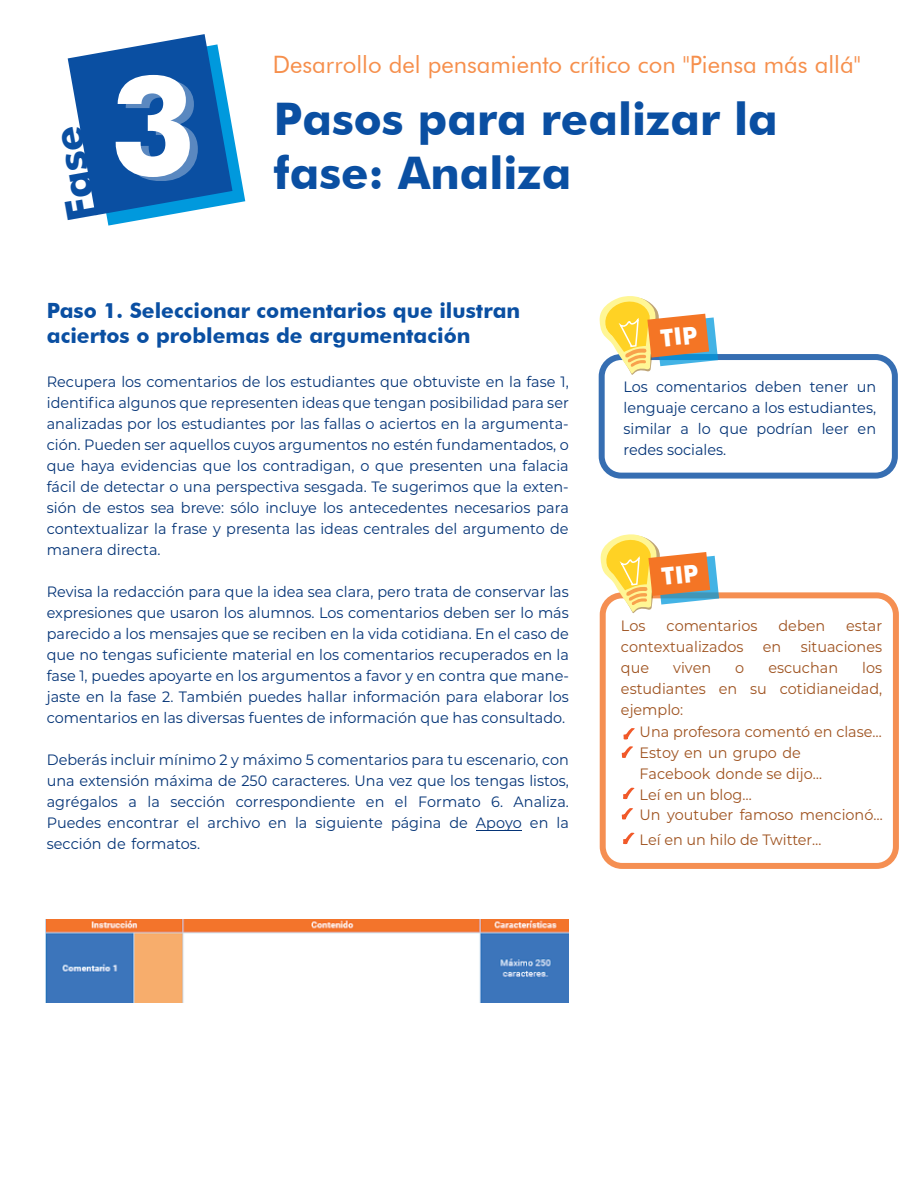
<style>
.page{position:relative;width:918px;height:1188px;background:#fff}
.page>*{position:absolute;margin:0;border:0;box-sizing:border-box;transform-origin:0 0}
.t1{font:700 137.7px "Futura BT";color:#fff}
.t2{font:700 45px/54px "Futura BT";color:#0a4fa2}
.t3{font:700 41.85px "Futura BT";color:#0a4fa2}
.t4{font:24px "Futura BT";color:#f68f4c}
.t5{font:700 21px/25.2px "Futura BT";color:#0a4fa2}
.t6{font:15px/21px "Montserrat";color:#043477;text-align:justify;scale:.96 1}
.t7{font:15px/21px "Montserrat";color:#9f5320;text-align:justify;scale:.96 1}
</style>
<div class="page">
<svg style="left:68px;top:34px;width:177px;height:192px"></svg>
<div style="left:599px;top:354px;width:299px;height:125px;border:6px solid #0a4fa2;border-radius:19px"></div>
<div style="left:600px;top:592px;width:299px;height:277px;border:6px solid #f4813c;border-radius:19px"></div>
<svg style="left:623px;top:728px;width:12px;height:12px"></svg>
<svg style="left:622px;top:746px;width:11px;height:12px"></svg>
<svg style="left:623px;top:788px;width:12px;height:11px"></svg>
<svg style="left:622px;top:808px;width:11px;height:12px"></svg>
<img style="left:46px;top:919px;width:522px;height:83px">
<svg style="left:623px;top:833px;width:12px;height:11px"></svg>
<hr style="left:476px;top:830px;width:46px;height:1px;background:#043477">
<svg style="left:599px;top:296px;width:119px;height:81px"></svg>
<svg style="left:600px;top:534px;width:119px;height:81px"></svg>
<h3 class="t3" style="left:58px;top:225px;width:98px;rotate:-100deg">Fase</h3>
<h1 class="t1" style="left:110px;top:42px;width:88px">3</h1>
<h3 class="t4" style="left:273px;top:50px;width:589px">Desarrollo del pensamiento crítico con "Piensa más allá"</h3>
<h2 class="t2" style="left:274px;top:91px;width:505px">Pasos para realizar la fase: Analiza</h2>
<h3 class="t5" style="left:47px;top:298px;width:475px">Paso 1. Seleccionar comentarios que ilustran aciertos o problemas de argumentación</h3>
<p class="t6" style="left:47px;top:370px;width:545px">Recupera los comentarios de los estudiantes que obtuviste en la fase 1, identifica algunos que representen ideas que tengan posibilidad para ser analizadas por los estudiantes por las fallas o aciertos en la argumenta&shy;ción. Pueden ser aquellos cuyos argumentos no estén fundamentados, o que haya evidencias que los contradigan, o que presenten una falacia fácil de detectar o una perspectiva sesgada. Te sugerimos que la exten&shy;sión de estos sea breve: sólo incluye los antecedentes necesarios para contextualizar la frase y presenta las ideas centrales del argumento de manera directa.</p>
<p class="t6" style="left:47px;top:580px;width:545px">Revisa la redacción para que la idea sea clara, pero trata de conservar las expresiones que usaron los alumnos. Los comentarios deben ser lo más parecido a los mensajes que se reciben en la vida cotidiana. En el caso de que no tengas suficiente material en los comentarios recuperados en la fase 1, puedes apoyarte en los argumentos a favor y en contra que mane&shy;jaste en la fase 2. También puedes hallar información para elaborar los comentarios en las diversas fuentes de información que has consultado.</p>
<p class="t6" style="left:47px;top:748px;width:545px">Deberás incluir mínimo 2 y máximo 5 comentarios para tu escenario, con una extensión máxima de 250 caracteres. Una vez que los tengas listos, agrégalos a la sección correspondiente en el Formato 6. Analiza.<br>Puedes encontrar el archivo en la siguiente página de Apoyo en la sección de formatos.</p>
<p class="t6" style="left:624px;top:375px;width:265px">Los comentarios deben tener un lenguaje cercano a los estudiantes, similar a lo que podrían leer en redes sociales.</p>
<p class="t7" style="left:621px;top:615px;width:27px">Los</p>
<p class="t7" style="left:667px;top:615px;width:96px">comentarios</p>
<p class="t7" style="left:779px;top:615px;width:50px">deben</p>
<p class="t7" style="left:846px;top:615px;width:39px">estar</p>
<p class="t7" style="left:621px;top:636px;width:129px">contextualizados</p>
<p class="t7" style="left:763px;top:636px;width:21px">en</p>
<p class="t7" style="left:801px;top:636px;width:86px">situaciones</p>
<p class="t7" style="left:621px;top:657px;width:31px">que</p>
<p class="t7" style="left:673px;top:657px;width:41px">viven</p>
<p class="t7" style="left:735px;top:657px;width:11px">o</p>
<p class="t7" style="left:768px;top:657px;width:74px">escuchan</p>
<p class="t7" style="left:621px;top:657px;width:274px;text-indent:241px">los estudiantes en su cotidianeidad, ejemplo:</p>
<p class="t7" style="left:640px;top:720px;width:255px;text-align:left">Una profesora comentó en clase…<br>Estoy en un grupo de<br>Facebook donde se dijo…<br>Leí en un blog…<br>Un youtuber famoso mencionó…</p>
<p class="t7" style="left:640px;top:828px;width:191px">Leí en un hilo de Twitter…</p>
</div>
